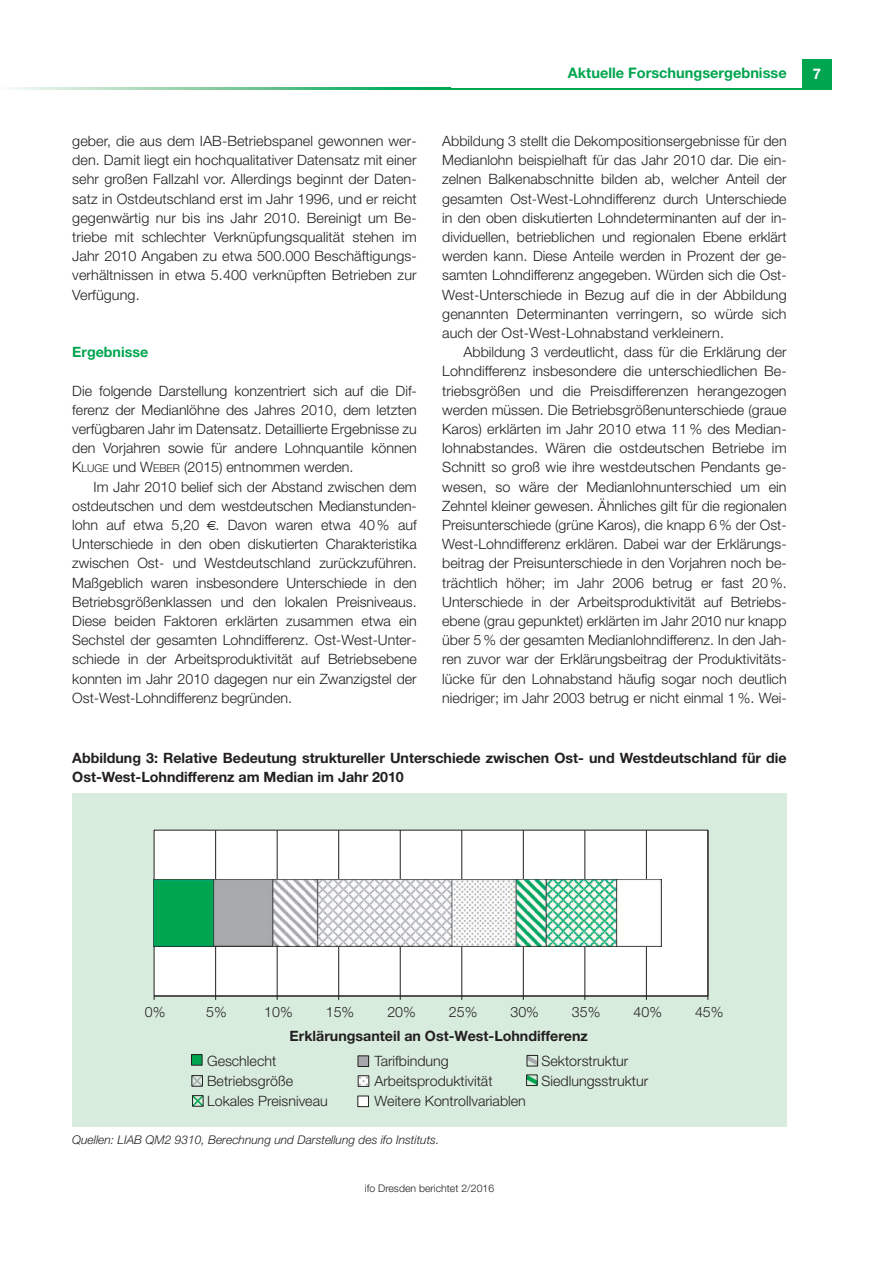
<style>
.page{position:relative;width:893px;height:1263px;background:#fff}
.page>*{position:absolute;margin:0;border:0;box-sizing:border-box;transform-origin:0 0}
.t1{font:700 14.7px "Helvetica Neue";color:#fff}
.t2{font:700 14.55px "Helvetica Neue";color:#00a54f}
.t3{font:300 14.25px/19.2px "Helvetica Neue";color:#231f20;text-align:justify}
.t4{font:700 14.25px/18.8px "Helvetica Neue";color:#231f20}
.t5{font:700 14.25px "Helvetica Neue";color:#00a54f}
.t6{font:italic 300 12px "Helvetica Neue";color:#231f20}
.t7{font:300 10.5px "Helvetica Neue";color:#231f20}
.s1{font-size:10.65px}
</style>
<div class="page">
<div style="left:802px;top:60px;width:30px;height:29px;background:#00a54f"></div>
<hr style="left:448px;top:88px;width:384px;height:1px;background:#00a54f">
<svg style="left:11px;top:88px;width:437px;height:1px"></svg>
<div style="left:72px;top:793px;width:715px;height:334px;background:#d8ecdd"></div>
<div style="left:154px;top:830px;width:554px;height:166px;background:#fff"></div>
<hr style="left:215px;top:830px;width:1px;height:166px;background:#231f20">
<hr style="left:277px;top:830px;width:1px;height:166px;background:#231f20">
<hr style="left:338px;top:830px;width:1px;height:166px;background:#231f20">
<hr style="left:400px;top:830px;width:1px;height:166px;background:#231f20">
<hr style="left:461px;top:830px;width:1px;height:166px;background:#231f20">
<hr style="left:523px;top:830px;width:1px;height:166px;background:#231f20">
<hr style="left:584px;top:830px;width:1px;height:166px;background:#231f20">
<hr style="left:646px;top:830px;width:1px;height:166px;background:#231f20">
<hr style="left:708px;top:830px;width:1px;height:166px;background:#231f20">
<hr style="left:154px;top:995px;width:554px;height:1px;background:#231f20">
<div style="left:191px;top:1054px;width:11px;height:11px;background:#00a54f"></div>
<div style="left:191px;top:1054px;width:11px;height:11px;border:1px solid #231f20"></div>
<svg style="left:191px;top:1075px;width:13px;height:32px"></svg>
<div style="left:192px;top:1095px;width:12px;height:11px;border:1px solid #231f20"></div>
<div style="left:358px;top:1056px;width:11px;height:10px;background:#a8a9ad"></div>
<div style="left:358px;top:1055px;width:11px;height:12px;border:1px solid #231f20"></div>
<div style="left:358px;top:1075px;width:11px;height:12px;border:1px solid #231f20"></div>
<svg style="left:359px;top:1076px;width:9px;height:10px"></svg>
<svg style="left:528px;top:1076px;width:8px;height:8px"></svg>
<div style="left:526px;top:1074px;width:12px;height:12px;border:1px solid #231f20"></div>
<svg style="left:529px;top:1057px;width:7px;height:7px"></svg>
<div style="left:527px;top:1055px;width:11px;height:11px;border:1px solid #231f20"></div>
<div style="left:358px;top:1096px;width:10px;height:10px;background:#fff"></div>
<div style="left:357px;top:1095px;width:12px;height:12px;border:1px solid #231f20"></div>
<img style="left:154px;top:879px;width:508px;height:67px">
<p class="t3" style="left:72px;top:133px;width:346px">geber, die aus dem IAB-Betriebspanel gewonnen wer&shy;den. Damit liegt ein hochqualitativer Datensatz mit einer sehr großen Fallzahl vor. Allerdings beginnt der Daten&shy;satz in Ostdeutschland erst im Jahr 1996, und er reicht gegenwärtig nur bis ins Jahr 2010. Bereinigt um Be&shy;triebe mit schlechter Verknüpfungsqualität stehen im Jahr 2010 Angaben zu etwa 500.000 Beschäftigungs&shy;verhältnissen in etwa 5.400 verknüpften Betrieben zur Verfügung.</p>
<p class="t5" style="left:72px;top:347px;width:77px">Ergebnisse</p>
<p class="t3" style="left:72px;top:382px;width:346px">Die folgende Darstellung konzentriert sich auf die Dif&shy;ferenz der Medianlöhne des Jahres 2010, dem letzten verfügbaren Jahr im Datensatz. Detaillierte Ergebnisse zu den Vorjahren sowie für andere Lohnquantile können K<span class="s1">LUGE</span> und W<span class="s1">EBER</span> (2015) entnommen werden.</p>
<p class="t3" style="left:72px;top:478px;width:346px;text-indent:21px">Im Jahr 2010 belief sich der Abstand zwischen dem ostdeutschen und dem westdeutschen Medianstunden&shy;lohn auf etwa 5,20 . Davon waren etwa 40% auf Unterschiede in den oben diskutierten Charakteristika zwischen Ost- und Westdeutschland zurückzuführen.<br>Maßgeblich waren insbesondere Unterschiede in den Betriebsgrößenklassen und den lokalen Preisniveaus.<br>Diese beiden Faktoren erklärten zusammen etwa ein Sechstel der gesamten Lohndifferenz. Ost-West-Unter&shy;schiede in der Arbeitsproduktivität auf Betriebsebene konnten im Jahr 2010 dagegen nur ein Zwanzigstel der Ost-West-Lohndifferenz begründen.</p>
<p class="t2" style="left:568px;top:68px;width:220px">Aktuelle Forschungsergebnisse</p>
<p class="t3" style="left:442px;top:133px;width:346px">Abbildung 3 stellt die Dekompositionsergebnisse für den Medianlohn beispielhaft für das Jahr 2010 dar. Die ein&shy;zelnen Balkenabschnitte bilden ab, welcher Anteil der gesamten Ost-West-Lohndifferenz durch Unterschiede in den oben diskutierten Lohndeterminanten auf der in&shy;dividuellen, betrieblichen und regionalen Ebene erklärt werden kann. Diese Anteile werden in Prozent der ge&shy;samten Lohndifferenz angegeben. Würden sich die Ost-West-Unterschiede in Bezug auf die in der Abbildung genannten Determinanten verringern, so würde sich auch der Ost-West-Lohnabstand verkleinern.</p>
<p class="t3" style="left:442px;top:344px;width:346px;text-indent:21px">Abbildung 3 verdeutlicht, dass für die Erklärung der Lohndifferenz insbesondere die unterschiedlichen Be&shy;triebsgrößen und die Preisdifferenzen herangezogen werden müssen. Die Betriebsgrößenunterschiede (graue Karos) erklärten im Jahr 2010 etwa 11 % des Median&shy;lohnabstandes. Wären die ostdeutschen Betriebe im Schnitt so groß wie ihre westdeutschen Pendants ge&shy;wesen, so wäre der Medianlohnunterschied um ein Zehntel kleiner gewesen. Ähnliches gilt für die regionalen Preisunterschiede (grüne Karos), die knapp 6% der Ost-West-Lohndifferenz erklären. Dabei war der Erklärungs&shy;beitrag der Preisunterschiede in den Vorjahren noch be&shy;trächtlich höher; im Jahr 2006 betrug er fast 20%.<br>Unterschiede in der Arbeitsproduktivität auf Betriebs&shy;ebene (grau gepunktet) erklärten im Jahr 2010 nur knapp über 5% der gesamten Medianlohndifferenz. In den Jah&shy;ren zuvor war der Erklärungsbeitrag der Produktivitäts&shy;lücke für den Lohnabstand häufig sogar noch deutlich niedriger; im Jahr 2003 betrug er nicht einmal 1%. Wei-</p>
<p class="t4" style="left:72px;top:750px;width:716px">Abbildung 3: Relative Bedeutung struktureller Unterschiede zwischen Ost- und Westdeutschland für die<br>Ost-West-Lohndifferenz am Median im Jahr 2010</p>
<p class="t1" style="left:813px;top:68px;width:10px">7</p>
<p class="t3" style="left:145px;top:1004px;width:22px">0%</p>
<p class="t3" style="left:206px;top:1004px;width:22px">5%</p>
<p class="t3" style="left:264px;top:1004px;width:30px">10%</p>
<p class="t3" style="left:326px;top:1004px;width:30px">15%</p>
<p class="t3" style="left:387px;top:1004px;width:30px">20%</p>
<p class="t3" style="left:449px;top:1004px;width:30px">25%</p>
<p class="t3" style="left:510px;top:1004px;width:30px">30%</p>
<p class="t3" style="left:572px;top:1004px;width:30px">35%</p>
<p class="t3" style="left:633px;top:1004px;width:30px">40%</p>
<p class="t3" style="left:695px;top:1004px;width:30px">45%</p>
<p class="t4" style="left:290px;top:1028px;width:300px">Erklärungsanteil an Ost-West-Lohndifferenz</p>
<p class="t3" style="left:207px;top:1053px;width:71px">Geschlecht</p>
<p class="t3" style="left:374px;top:1053px;width:76px">Tarifbindung</p>
<p class="t3" style="left:542px;top:1053px;width:88px">Sektorstruktur</p>
<p class="t3" style="left:207px;top:1072px;width:88px">Betriebsgröße</p>
<p class="t3" style="left:374px;top:1072px;width:120px">Arbeitsproduktivität</p>
<p class="t3" style="left:542px;top:1072px;width:108px">Siedlungsstruktur</p>
<p class="t3" style="left:207px;top:1092px;width:122px">Lokales Preisniveau</p>
<p class="t3" style="left:374px;top:1092px;width:153px">Weitere Kontrollvariablen</p>
<p class="t6" style="left:72px;top:1135px;width:369px">Quellen: LIAB QM2 9310, Berechnung und Darstellung des ifo Instituts.</p>
<p class="t7" style="left:365px;top:1185px;width:131px">ifo Dresden berichtet 2/2016</p>
</div>
